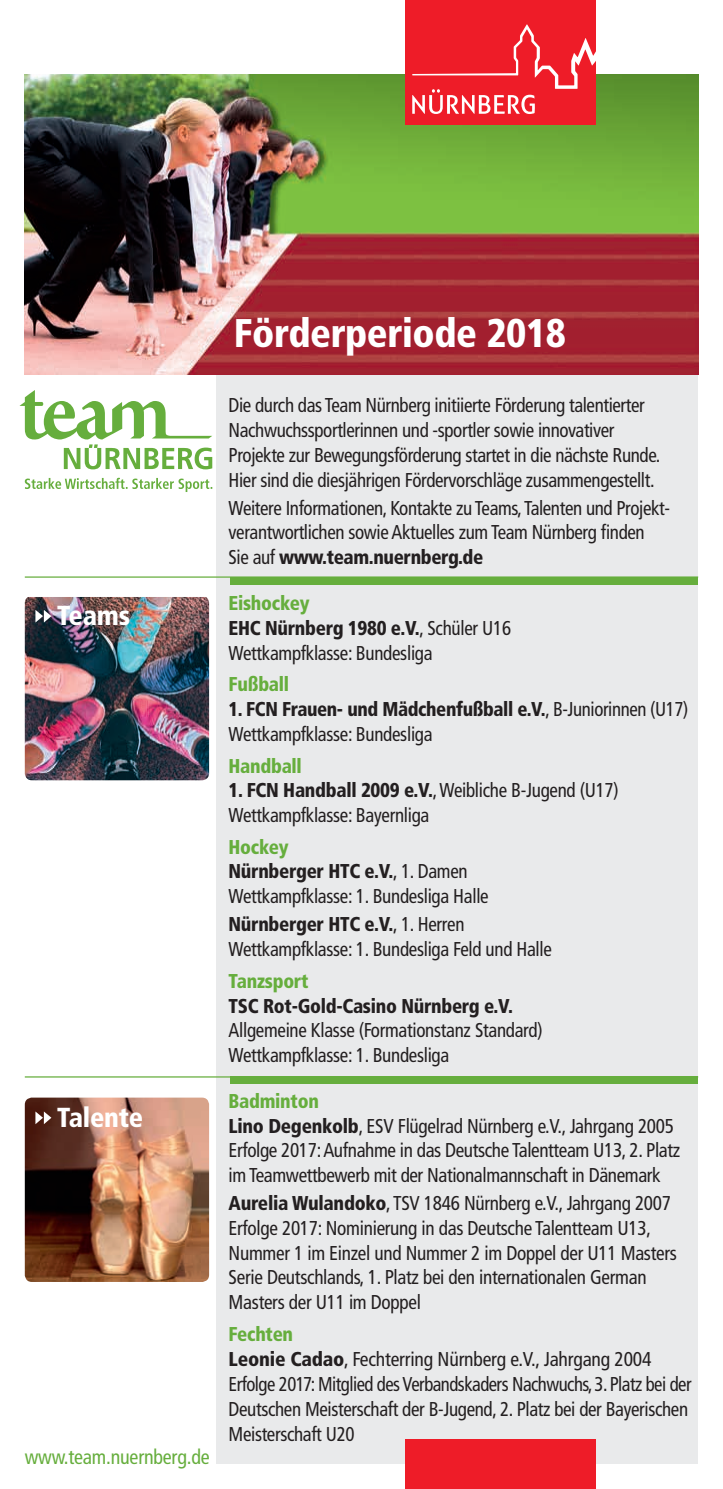
<style>
.page{position:relative;width:723px;height:1489px;background:#fff}
.page>*{position:absolute;margin:0;border:0;box-sizing:border-box;transform-origin:0 0}
.t1{font:900 condensed 40px "Frutiger";letter-spacing:-.01em;color:#fff}
.t2{font:900 condensed 27.5px "Frutiger";letter-spacing:-.01em;color:#fff}
.t3{font:condensed 20.5px "Frutiger";letter-spacing:-.01em;color:#66ae3d}
.t4{font:condensed 20px/24.8px "Frutiger";letter-spacing:-.02em;color:#231f20;scale:.95 1}
.t5{font:condensed 20px/24.8px "Frutiger";letter-spacing:-.02em;color:#231f20;scale:.96 1}
.t6{font:condensed 20px/25px "Frutiger";letter-spacing:-.02em;color:#231f20}
.t7{font:condensed 20px/24.8px "Frutiger";letter-spacing:-.02em;color:#231f20;scale:.94 1}
.t8{font:900 condensed 20px "Frutiger";letter-spacing:-.015em;color:#231f20;scale:.95 1}
.t9{font:900 condensed 20px "Frutiger";letter-spacing:-.015em;color:#66ae3d;scale:.95 1}
.s1{font-weight:900}
.s2{font-weight:900;color:#66ae3d}
</style>
<div class="page">
<img style="left:25px;top:597px;width:184px;height:183px">
<img style="left:25px;top:1097px;width:184px;height:184px">
<div style="left:216px;top:74px;width:482px;height:1389px;background:#e9eaeb"></div>
<img style="left:25px;top:74px;width:673px;height:300px">
<div style="left:405px;top:0;width:191px;height:125px;background:#ee1c28"></div>
<div style="left:405px;top:1439px;width:191px;height:49px;background:#ee1c28"></div>
<svg style="left:412px;top:24px;width:184px;height:90px"></svg>
<svg style="left:19px;top:390px;width:193px;height:102px"></svg>
<svg style="left:35px;top:610px;width:16px;height:12px"></svg>
<hr style="left:25px;top:576px;width:673px;height:1px;background:#66ae3d">
<div style="left:230px;top:577px;width:468px;height:7px;background:#66ae3d"></div>
<hr style="left:25px;top:1076px;width:673px;height:1px;background:#66ae3d">
<div style="left:230px;top:1076px;width:468px;height:7px;background:#66ae3d"></div>
<svg style="left:35px;top:1111px;width:16px;height:13px"></svg>
<h2 class="t2" style="left:57px;top:599px;width:75px">Teams</h2>
<h2 class="t2" style="left:57px;top:1100px;width:88px">Talente</h2>
<p class="t3" style="left:25px;top:1444px;width:186px">www.team.nuernberg.de</p>
<h1 class="t1" style="left:234px;top:309px;width:334px">Förderperiode 2018</h1>
<p class="t4" style="left:229px;top:393px;width:456px">Die durch das Team Nürnberg initiierte Förderung talentierter Nachwuchssportlerinnen und -sportler sowie innovativer Projekte zur Bewegungsförderung startet in die nächste Runde.<br>Hier sind die diesjährigen Fördervorschläge zusammengestellt.</p>
<p class="t4" style="left:229px;top:495px;width:466px">Weitere Informationen, Kontakte zu Teams, Talenten und Projekt&shy;verantwortlichen sowie Aktuelles zum Team Nürnberg finden<br>Sie auf <span class="s1">www.team.nuernberg.de</span></p>
<p class="t4" style="left:229px;top:591px;width:299px"><span class="s2">Eishockey<br></span><span class="s1">EHC Nürnberg 1980 e.V.</span>, Schüler U16<br>Wettkampfklasse: Bundesliga</p>
<p class="t9" style="left:229px;top:672px;width:65px">Fußball</p>
<p class="t7" style="left:229px;top:696px;width:491px"><span class="s1">1. FCN Frauen- und Mädchenfußball e.V.</span>, B-Juniorinnen (U17)<br>Wettkampfklasse: Bundesliga</p>
<p class="t9" style="left:229px;top:753px;width:79px">Handball</p>
<p class="t4" style="left:229px;top:778px;width:412px"><span class="s1">1. FCN Handball 2009 e.V.</span>, Weibliche B-Jugend (U17)<br>Wettkampfklasse: Bayernliga</p>
<p class="t4" style="left:229px;top:834px;width:275px"><span class="s2">Hockey<br></span><span class="s1">Nürnberger HTC e.V.</span>, 1. Damen<br>Wettkampfklasse: 1. Bundesliga Halle</p>
<p class="t4" style="left:229px;top:912px;width:342px"><span class="s1">Nürnberger HTC e.V.</span>, 1. Herren<br>Wettkampfklasse: 1. Bundesliga Feld und Halle</p>
<p class="t9" style="left:229px;top:968px;width:86px">Tanzsport</p>
<p class="t8" style="left:229px;top:993px;width:301px">TSC Rot-Gold-Casino Nürnberg e.V.</p>
<p class="t4" style="left:229px;top:1018px;width:332px">Allgemeine Klasse (Formationstanz Standard)<br>Wettkampfklasse: 1. Bundesliga</p>
<p class="t5" style="left:229px;top:1088px;width:472px"><span class="s2">Badminton<br></span><span class="s1">Lino Degenkolb</span>, ESV Flügelrad Nürnberg e.V., Jahrgang 2005<br>Erfolge 2017: Aufnahme in das Deutsche Talentteam U13, 2. Platz im Teamwettbewerb mit der Nationalmannschaft in Dänemark</p>
<p class="t5" style="left:229px;top:1190px;width:468px"><span class="s1">Aurelia Wulandoko</span>, TSV 1846 Nürnberg e.V., Jahrgang 2007<br>Erfolge 2017: Nominierung in das Deutsche Talentteam U13, Nummer 1 im Einzel und Nummer 2 im Doppel der U11 Masters Serie Deutschlands, 1. Platz bei den internationalen German Masters der U11 im Doppel</p>
<p class="t6" style="left:229px;top:1321px;width:464px"><span class="s2">Fechten<br></span><span class="s1">Leonie Cadao</span>, Fechterring Nürnberg e.V., Jahrgang 2004<br>Erfolge 2017: Mitglied des Verbandskaders Nachwuchs, 3. Platz bei der Deutschen Meisterschaft der B-Jugend, 2. Platz bei der Bayerischen Meisterschaft U20</p>
</div>
